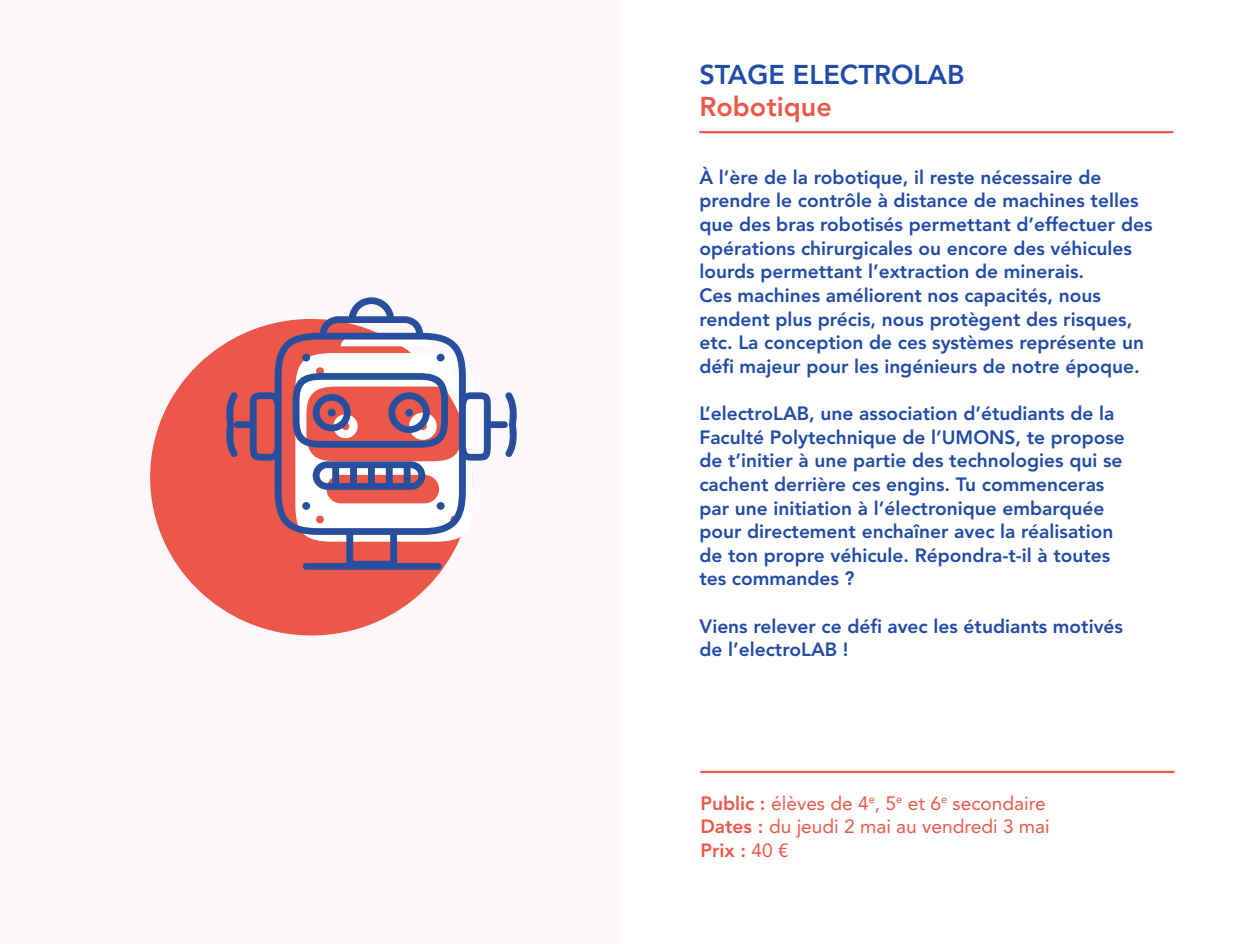
<style>
.page{position:relative;width:1238px;height:944px;background:#fff}
.page>*{position:absolute;margin:0;border:0;box-sizing:border-box;transform-origin:0 0}
.t1{font:800 27px "Avenir LT Std";color:#204ba7}
.t2{font:800 27px "Avenir LT Std";color:#eb584a}
.t3{font:800 19.12px/23.6px "Avenir LT Std";color:#204ba7}
.t4{font:19.12px/23.6px "Avenir LT Std";color:#eb584a}
.s1{font-weight:800}
</style>
<div class="page">
<div style="left:0;top:0;width:619px;height:944px;background:#fef7fa"></div>
<hr style="left:700px;top:771px;width:474px;height:2px;background:#eb584a">
<hr style="left:699px;top:131px;width:474px;height:2px;background:#eb584a">
<div style="left:150px;top:319px;width:322px;height:316px;background:#eb584a;border-radius:50%"></div>
<svg style="left:224px;top:297px;width:281px;height:273px"></svg>
<svg style="left:505px;top:392px;width:12px;height:65px"></svg>
<h1 class="t1" style="left:699px;top:59px;width:267px">STAGE ELECTROLAB</h1>
<h1 class="t2" style="left:699px;top:90px;width:134px">Robotique</h1>
<p class="t3" style="left:699px;top:165px;width:454px">À l’ère de la robotique, il reste nécessaire de prendre le contrôle à distance de machines telles que des bras robotisés permettant d’effectuer des opérations chirurgicales ou encore des véhicules lourds permettant l’extraction de minerais.<br>Ces machines améliorent nos capacités, nous rendent plus précis, nous protègent des risques, etc. La conception de ces systèmes représente un défi majeur pour les ingénieurs de notre époque.</p>
<p class="t3" style="left:699px;top:402px;width:427px">L’electroLAB, une association d’étudiants de la Faculté Polytechnique de l’UMONS, te propose de t’initier à une partie des technologies qui se cachent derrière ces engins. Tu commenceras par une initiation à l’électronique embarquée pour directement enchaîner avec la réalisation de ton propre véhicule. Répondra-t-il à toutes tes commandes ?</p>
<p class="t3" style="left:699px;top:614px;width:425px">Viens relever ce défi avec les étudiants motivés de l’electroLAB !</p>
<p class="t4" style="left:700px;top:791px;width:351px"><span class="s1">Public :</span> élèves de 4<sup>e</sup>, 5<sup>e</sup> et 6<sup>e</sup> secondaire<br><span class="s1">Dates :</span> du jeudi 2 mai au vendredi 3 mai<br><span class="s1">Prix :</span> 40 €</p>
</div>
